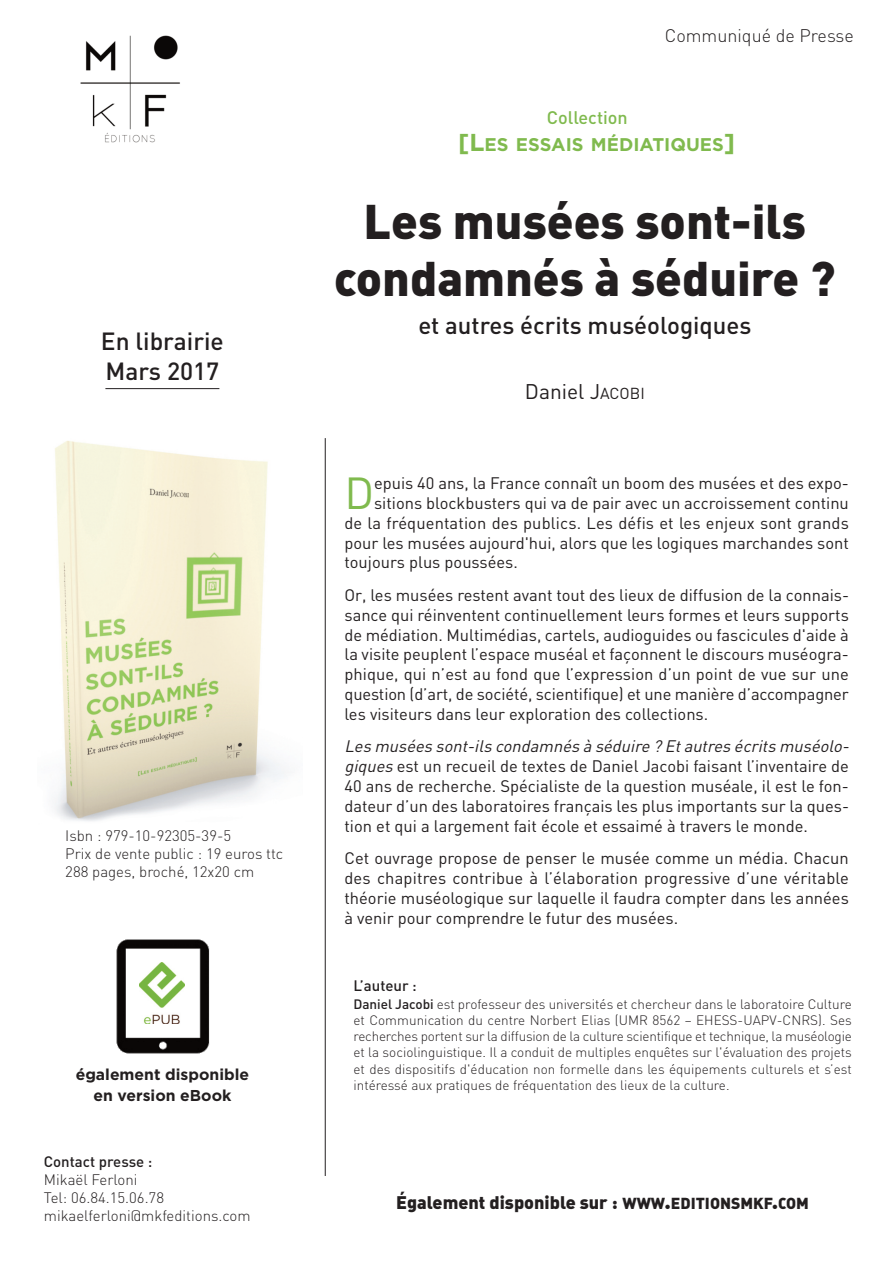
<style>
.page{position:relative;width:890px;height:1268px;background:#fff}
.page>*{position:absolute;margin:0;border:0;box-sizing:border-box;transform-origin:0 0}
.t1{font:900 48px/57.6px "DIN";color:#231f20;text-align:center}
.t2{font:44.25px "DIN";color:#80ba4e}
.t3{font:500 24.6px/29.4px "DIN";color:#231f20}
.t4{font:500 24px "DIN";color:#231f20}
.t5{font:21px "DIN";color:#231f20}
.t6{font:700 18.3px "Gotham";color:#80ba4e}
.t7{font:18px "DIN Black Alternate";color:#231f20}
.t8{font:300 18px "DIN";color:#231f20}
.t9{font:500 18px "DIN";color:#80ba4e}
.t10{font:16.5px/19.8px "DIN";color:#231f20;text-align:justify}
.t11{font:700 15.75px/21.3px "Gotham";color:#231f20;text-align:center}
.t12{font:300 15px/18px "DIN";color:#231f20}
.t13{font:500 15px "DIN";color:#231f20}
.t14{font:300 13.5px/16.2px "DIN";color:#231f20;text-align:justify}
.s1{font-size:24.45px}
.s2{font-size:15.75px}
.s3{font-style:italic}
.s4{font-weight:500}
.s5{font-size:21px}
</style>
<div class="page">
<hr style="left:105px;top:388px;width:114px;height:1px;background:#231f20">
<img style="left:80px;top:35px;width:100px;height:108px">
<img style="left:116px;top:939px;width:94px;height:115px">
<div style="left:132px;top:960px;width:62px;height:63px;background:#fff"></div>
<img style="left:140px;top:962px;width:44px;height:61px">
<hr style="left:325px;top:438px;width:1px;height:737px;background:#231f20">
<img style="left:54px;top:441px;width:233px;height:380px">
<h3 class="t3" style="left:101px;top:327px;width:124px">En librairie<br>Mars 2017</h3>
<p class="t12" style="left:65px;top:827px;width:219px">Isbn : 979-10-92305-39-5<br>Prix de vente public : 19 euros ttc<br>288 pages, broché, 12x20 cm</p>
<p class="t11" style="left:76px;top:1063px;width:175px">également disponible en version eBook</p>
<p class="t13" style="left:44px;top:1152px;width:110px">Contact presse :</p>
<p class="t12" style="left:44px;top:1170px;width:208px">Mikaël Ferloni<br>Tel: 06.84.15.06.78 mikaelferloni@mkfeditions.com</p>
<p class="t9" style="left:547px;top:107px;width:82px">Collection</p>
<p class="t8" style="left:665px;top:25px;width:191px">Communiqué de Presse</p>
<p class="t6" style="left:458px;top:134px;width:279px"><span class="s1">[L</span>ES ESSAIS MÉDIATIQUES<span class="s1">]</span></p>
<h1 class="t1" style="left:334px;top:193px;width:503px">Les musées sont-ils condamnés à séduire ?</h1>
<h3 class="t4" style="left:418px;top:311px;width:334px">et autres écrits muséologiques</h3>
<p class="t5" style="left:525px;top:379px;width:121px">Daniel J<span class="s2">ACOBI</span></p>
<h2 class="t2" style="left:344px;top:468px;width:31px">D</h2>
<p class="t10" style="left:374px;top:473px;width:476px">epuis 40 ans, la France connaît un boom des musées et des expo-</p>
<p class="t10" style="left:374px;top:493px;width:476px">sitions blockbusters qui va de pair avec un accroissement continu</p>
<p class="t10" style="left:344px;top:513px;width:506px">de la fréquentation des publics. Les défis et les enjeux sont grands</p>
<p class="t10" style="left:344px;top:533px;width:506px">pour les musées aujourd'hui, alors que les logiques marchandes sont</p>
<p class="t10" style="left:344px;top:552px;width:175px">toujours plus poussées.</p>
<p class="t10" style="left:344px;top:585px;width:506px">Or, les musées restent avant tout des lieux de diffusion de la connais&shy;sance qui réinventent continuellement leurs formes et leurs supports de médiation. Multimédias, cartels, audioguides ou fascicules d'aide à la visite peuplent l’espace muséal et façonnent le discours muséogra&shy;phique, qui n’est au fond que l’expression d’un point de vue sur une question (d’art, de société, scientifique) et une manière d’accompagner les visiteurs dans leur exploration des collections.</p>
<p class="t10" style="left:344px;top:736px;width:509px;text-align:left"><span class="s3">Les musées sont-ils condamnés à séduire ? Et autres écrits muséolo&shy;giques</span>est un recueil de textes de Daniel Jacobi faisant l’inventaire de 40 ans de recherche. Spécialiste de la question muséale, il est le fon&shy;dateur d’un des laboratoires français les plus importants sur la ques&shy;tion et qui a largement fait école et essaimé à travers le monde.</p>
<p class="t10" style="left:344px;top:848px;width:506px">Cet ouvrage propose de penser le musée comme un média. Chacun des chapitres contribue à l’élaboration progressive d’une véritable théorie muséologique sur laquelle il faudra compter dans les années à venir pour comprendre le futur des musées.</p>
<p class="t13" style="left:353px;top:976px;width:65px">L’auteur :</p>
<p class="t14" style="left:353px;top:995px;width:500px"><span class="s4">Daniel Jacobi</span> est professeur des universités et chercheur dans le laboratoire Culture et Communication du centre Norbert Elias (UMR 8562 – EHESS-UAPV-CNRS). Ses recherches portent sur la diffusion de la culture scientifique et technique, la muséologie et la sociolinguistique. Il a conduit de multiples enquêtes sur l'évaluation des projets et des dispositifs d'éducation non formelle dans les équipements culturels et s’est intéressé aux pratiques de fréquentation des lieux de la culture.</p>
<p class="t7" style="left:396px;top:1192px;width:414px">Également disponible sur : <span class="s2">WWW</span><span class="s5">.</span><span class="s2">EDITIONSMKF</span><span class="s5">.</span><span class="s2">COM</span></p>
</div>
